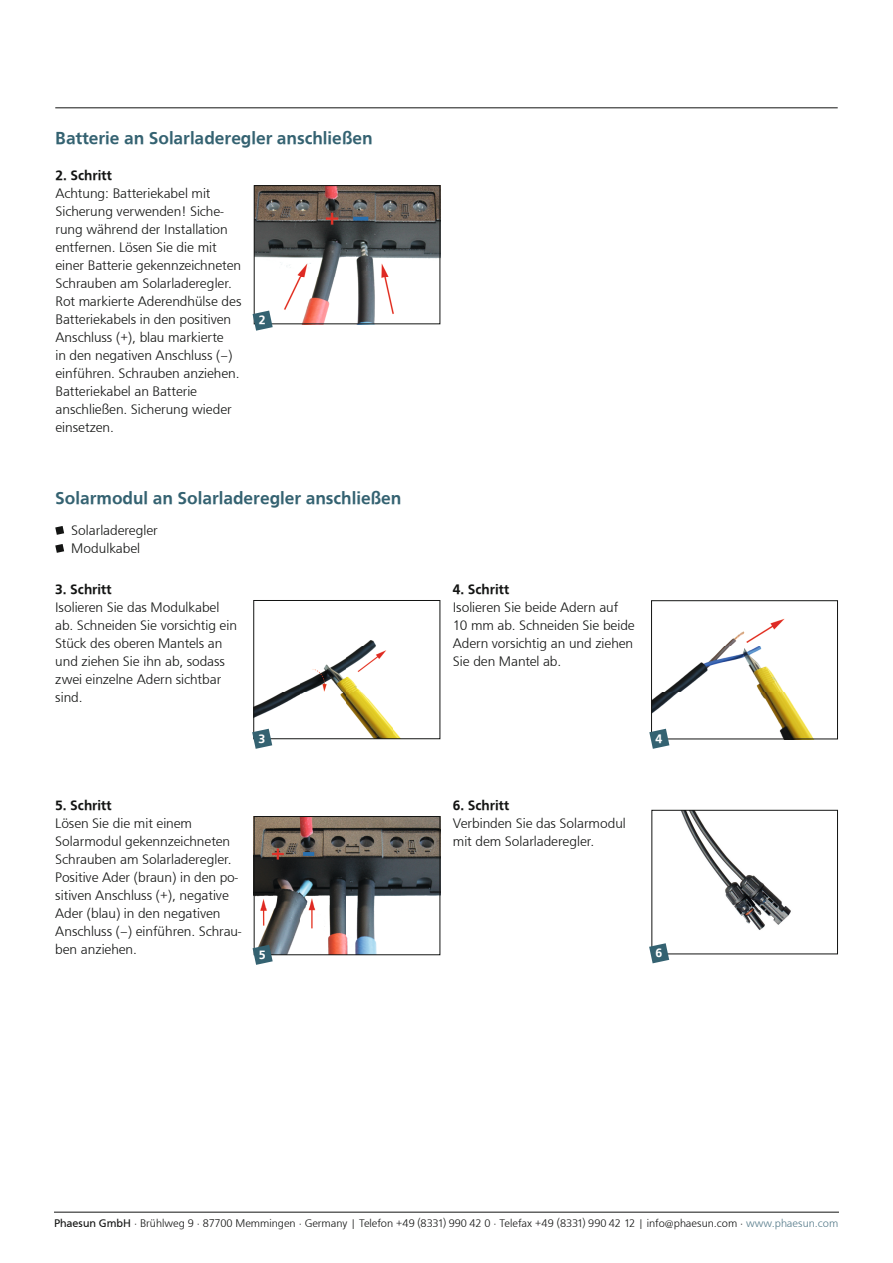
<style>
.page{position:relative;width:893px;height:1263px;background:#fff}
.page>*{position:absolute;margin:0;border:0;box-sizing:border-box;transform-origin:0 0}
.t1{font:500 18px "Front Page";color:#346271}
.t2{font:300 14.25px/18px "Front Page";letter-spacing:-.005em;color:#131413}
.t3{font:500 14.25px "Front Page";color:#131413}
.t4{font:500 12.75px "Front Page";color:#fff}
.t5{font:300 11.4px "Front Page";letter-spacing:-.005em;color:#131413}
.s1{font-weight:400}
.s2{color:#567b8a}
</style>
<div class="page">
<hr style="left:55px;top:108px;width:783px;height:1px;background:#131413">
<hr style="left:54px;top:1212px;width:785px;height:1px;background:#131413">
<img style="left:653px;top:618px;width:160px;height:119px">
<div style="left:651px;top:600px;width:187px;height:139px;border:1px solid #131413"></div>
<img style="left:256px;top:640px;width:144px;height:97px">
<div style="left:254px;top:600px;width:186px;height:139px;border:1px solid #131413"></div>
<svg style="left:252px;top:729px;width:20px;height:20px"></svg>
<img style="left:256px;top:818px;width:182px;height:135px">
<div style="left:254px;top:816px;width:186px;height:139px;border:1px solid #131413"></div>
<img style="left:681px;top:812px;width:110px;height:118px">
<div style="left:652px;top:810px;width:186px;height:144px;border:1px solid #131413"></div>
<svg style="left:253px;top:945px;width:20px;height:20px"></svg>
<svg style="left:649px;top:943px;width:20px;height:20px"></svg>
<svg style="left:649px;top:729px;width:20px;height:20px"></svg>
<img style="left:256px;top:187px;width:182px;height:135px">
<div style="left:254px;top:185px;width:186px;height:139px;border:1px solid #131413"></div>
<svg style="left:253px;top:311px;width:20px;height:20px"></svg>
<svg style="left:55px;top:526px;width:9px;height:9px"></svg>
<svg style="left:55px;top:544px;width:9px;height:9px"></svg>
<p class="t1" style="left:55px;top:128px;width:319px">Batterie an Solarladeregler anschließen</p>
<p class="t3" style="left:55px;top:167px;width:58px">2. Schritt</p>
<p class="t2" style="left:55px;top:184px;width:188px">Achtung: Batteriekabel mit<br>Sicherung verwenden! Siche&shy;rung während der Installation entfernen. Lösen Sie die mit einer Batterie gekennzeichneten<br>Schrauben am Solarladeregler.<br>Rot markierte Aderendhülse des<br>Batteriekabels in den positiven<br>Anschluss (+), blau markierte<br>in den negativen Anschluss (–) einführen. Schrauben anziehen.<br>Batteriekabel an Batterie anschließen. Sicherung wieder einsetzen.</p>
<p class="t4" style="left:259px;top:313px;width:8px">2</p>
<p class="t1" style="left:55px;top:488px;width:348px">Solarmodul an Solarladeregler anschließen</p>
<p class="t2" style="left:71px;top:521px;width:88px">Solarladeregler<br>Modulkabel</p>
<p class="t3" style="left:55px;top:581px;width:58px">3. Schritt</p>
<p class="t2" style="left:55px;top:598px;width:183px">Isolieren Sie das Modulkabel ab. Schneiden Sie vorsichtig ein<br>Stück des oberen Mantels an und ziehen Sie ihn ab, sodass zwei einzelne Adern sichtbar sind.</p>
<p class="t4" style="left:258px;top:731px;width:8px">3</p>
<p class="t3" style="left:453px;top:581px;width:58px">4. Schritt</p>
<p class="t2" style="left:453px;top:598px;width:184px">Isolieren Sie beide Adern auf<br>10 mm ab. Schneiden Sie beide<br>Adern vorsichtig an und ziehen<br>Sie den Mantel ab.</p>
<p class="t4" style="left:656px;top:731px;width:8px">4</p>
<p class="t3" style="left:55px;top:797px;width:58px">5. Schritt</p>
<p class="t2" style="left:55px;top:814px;width:187px">Lösen Sie die mit einem<br>Solarmodul gekennzeichneten<br>Schrauben am Solarladeregler.<br>Positive Ader (braun) in den po&shy;sitiven Anschluss (+), negative<br>Ader (blau) in den negativen<br>Anschluss (–) einführen. Schrau&shy;ben anziehen.</p>
<p class="t3" style="left:453px;top:797px;width:58px">6. Schritt</p>
<p class="t2" style="left:453px;top:814px;width:175px">Verbinden Sie das Solarmodul mit dem Solarladeregler.</p>
<p class="t4" style="left:259px;top:947px;width:8px">5</p>
<p class="t4" style="left:655px;top:945px;width:8px">6</p>
<p class="t5" style="left:54px;top:1217px;width:786px"><span class="s1">Phaesun GmbH</span> · Brühlweg 9 · 87700 Memmingen · Germany | Telefon +49 (8331) 990 42 0 · Telefax +49 (8331) 990 42 12 | info@phaesun.com · <span class="s2">www.phaesun.com</span></p>
</div>
